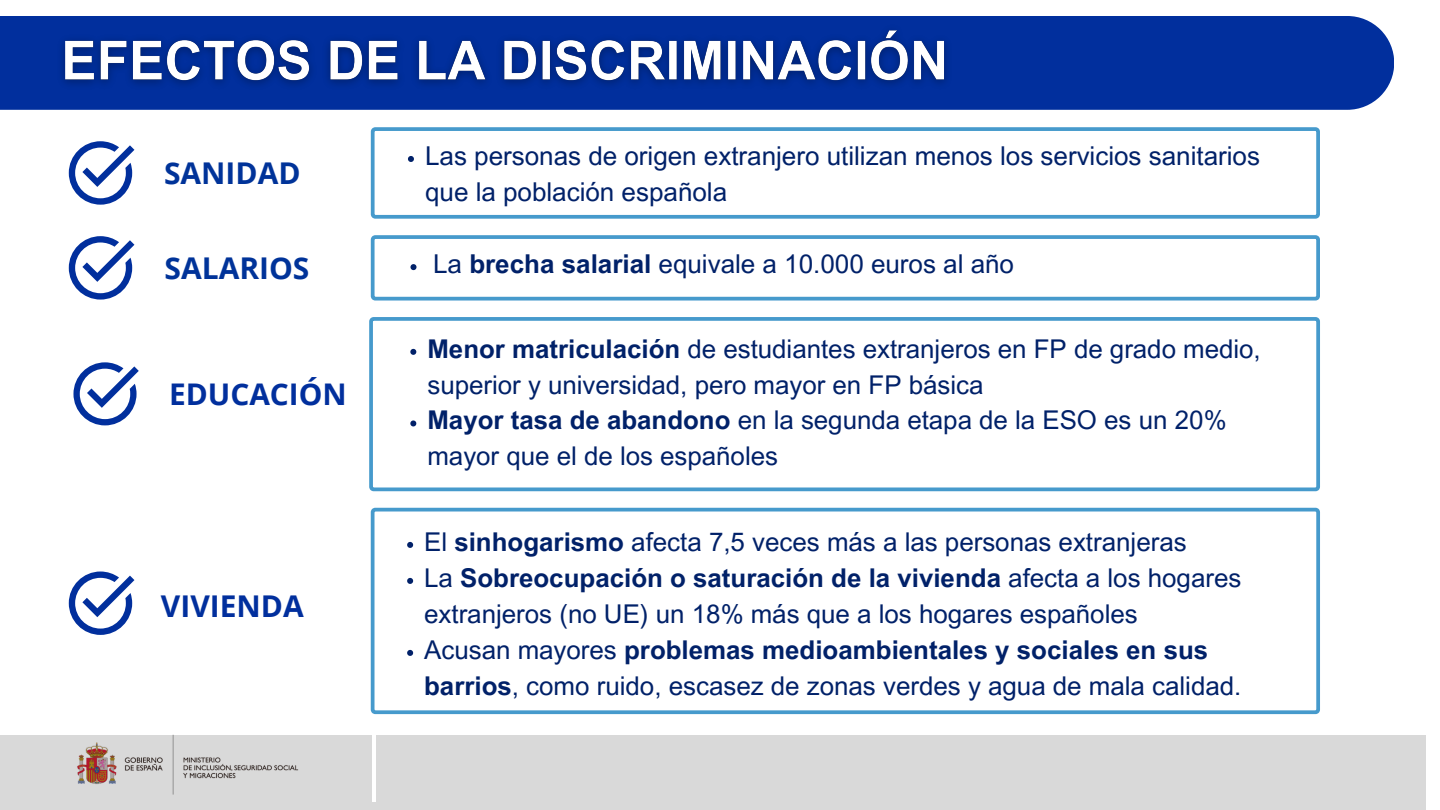
<style>
.page{position:relative;width:1440px;height:810px;background:#fff}
.page>*{position:absolute;margin:0;border:0;box-sizing:border-box;transform-origin:0 0}
.t1{font:700 30px "Open Sans";color:#039}
.t2{font:700 30px "Open Sans";color:#012f9d}
.t3{font:700 29.8px "Open Sans";color:#012f9d}
.t4{font:26px/36px "Arial MT Pro";color:#012169}
.t5{font:25.9px/35.8px "Arial MT Pro";color:#012169}
.s1{font-weight:700}
</style>
<div class="page">
<div style="left:0;top:16px;width:1394px;height:94px;background:#012f9d"></div>
<div style="left:0;top:735px;width:1426px;height:75px;background:#d9d9d9"></div>
<hr style="left:372px;top:735px;width:4px;height:67px;background:#fff">
<img style="left:77px;top:735px;width:222px;height:60px">
<img style="left:52px;top:19px;width:905px;height:76px">
<svg style="left:371px;top:127px;width:949px;height:92px"></svg>
<svg style="left:69px;top:141px;width:65px;height:64px"></svg>
<svg style="left:408px;top:156px;width:6px;height:6px"></svg>
<svg style="left:371px;top:235px;width:949px;height:65px"></svg>
<svg style="left:411px;top:264px;width:6px;height:6px"></svg>
<svg style="left:69px;top:236px;width:65px;height:64px"></svg>
<svg style="left:369px;top:317px;width:951px;height:174px"></svg>
<svg style="left:410px;top:349px;width:6px;height:6px"></svg>
<svg style="left:410px;top:420px;width:6px;height:6px"></svg>
<svg style="left:73px;top:362px;width:66px;height:63px"></svg>
<svg style="left:371px;top:508px;width:949px;height:206px"></svg>
<svg style="left:69px;top:572px;width:65px;height:63px"></svg>
<svg style="left:407px;top:542px;width:6px;height:6px"></svg>
<svg style="left:407px;top:578px;width:6px;height:6px"></svg>
<svg style="left:407px;top:650px;width:6px;height:6px"></svg>
<h2 class="t1" style="left:164px;top:152px;width:138px">SANIDAD</h2>
<p class="t1" style="left:165px;top:247px;width:146px">SALARIOS</p>
<p class="t3" style="left:169px;top:373px;width:179px">EDUCACIÓN</p>
<h2 class="t2" style="left:161px;top:585px;width:144px">VIVIENDA</h2>
<h2 class="t4" style="left:425px;top:141px;width:836px">Las personas de origen extranjero utilizan menos los servicios sanitarios que la población española</h2>
<p class="t4" style="left:433px;top:249px;width:582px">La <span class="s1">brecha salarial</span> equivale a 10.000 euros al año</p>
<p class="t5" style="left:427px;top:334px;width:835px"><span class="s1">Menor matriculación</span> de estudiantes extranjeros en FP de grado medio, superior y universidad, pero mayor en FP básica</p>
<p class="t5" style="left:427px;top:406px;width:800px"><span class="s1">Mayor tasa de abandono</span> en la segunda etapa de la ESO es un 20% mayor que el de los españoles</p>
<p class="t5" style="left:424px;top:527px;width:764px">El <span class="s1">sinhogarismo</span> afecta 7,5 veces más a las personas extranjeras</p>
<p class="t5" style="left:424px;top:563px;width:819px">La <span class="s1">Sobreocupación o saturación de la vivienda</span> afecta a los hogares extranjeros (no UE) un 18% más que a los hogares españoles</p>
<p class="t5" style="left:424px;top:635px;width:819px">Acusan mayores <span class="s1">problemas medioambientales y sociales en sus barrios</span>, como ruido, escasez de zonas verdes y agua de mala calidad.</p>
</div>
